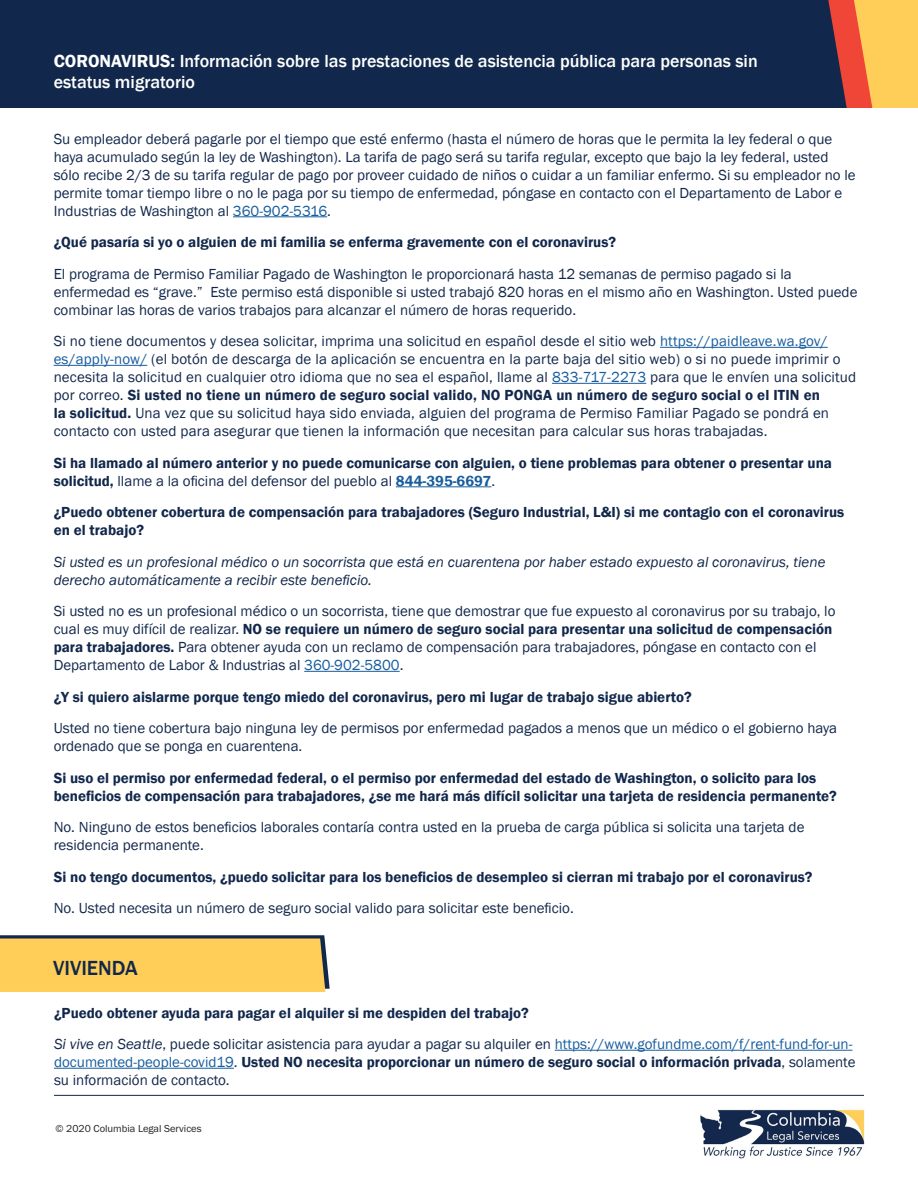
<style>
.page{position:relative;width:918px;height:1188px;background:#fff}
.page>*{position:absolute;margin:0;border:0;box-sizing:border-box;transform-origin:0 0}
.t1{font:500 21px "Franklin Gothic";color:#11274b}
.t2{font:500 18px/21.6px "Franklin Gothic";color:#fff}
.t3{font:15px/18px "Franklin Gothic";color:#11274b}
.t4{font:600 15px/18px "Franklin Gothic";color:#11274b}
.t5{font:italic 15px/18px "Franklin Gothic";color:#11274b}
.t6{font:10.5px "Franklin Gothic URW Boo";color:#231f20}
.s1{font-weight:600}
.s2{color:#175d9e}
.s3{font-weight:400}
.s4{font-style:italic}
</style>
<div class="page">
<img style="left:700px;top:1109px;width:165px;height:50px">
<hr style="left:54px;top:1095px;width:810px;height:1px;background:#11274b">
<div style="left:872px;top:0;width:46px;height:108px;background:#fece58"></div>
<svg style="left:847px;top:0;width:25px;height:108px;background:#f47642"></svg>
<div style="left:0;top:0;width:847px;height:108px;background:#11274b"></div>
<hr style="left:233px;top:216px;width:94px;height:1px;background:#175d9e">
<hr style="left:660px;top:347px;width:168px;height:1px;background:#175d9e">
<hr style="left:54px;top:365px;width:93px;height:1px;background:#175d9e">
<hr style="left:552px;top:383px;width:94px;height:1px;background:#175d9e">
<hr style="left:396px;top:486px;width:95px;height:1px;background:#175d9e">
<hr style="left:304px;top:671px;width:96px;height:1px;background:#175d9e">
<svg style="left:0;top:935px;width:330px;height:57px;background:#edc359"></svg>
<hr style="left:555px;top:1050px;width:297px;height:1px;background:#175d9e">
<hr style="left:54px;top:1068px;width:180px;height:1px;background:#175d9e">
<p class="t2" style="left:54px;top:50px;width:706px"><span class="s1">CORONAVIRUS:</span> Información sobre las prestaciones de asistencia pública para personas sin estatus migratorio</p>
<p class="t3" style="left:54px;top:130px;width:803px">Su empleador deberá pagarle por el tiempo que esté enfermo (hasta el número de horas que le permita la ley federal o que haya acumulado según la ley de Washington). La tarifa de pago será su tarifa regular, excepto que bajo la ley federal, usted sólo recibe 2/3 de su tarifa regular de pago por proveer cuidado de niños o cuidar a un familiar enfermo. Si su empleador no le permite tomar tiempo libre o no le paga por su tiempo de enfermedad, póngase en contacto con el Departamento de Labor e Industrias de Washington al <span class="s2">360-902-5316</span>.</p>
<p class="t4" style="left:54px;top:233px;width:564px">¿Qué pasaría si yo o alguien de mi familia se enferma gravemente con el coronavirus?</p>
<p class="t3" style="left:54px;top:265px;width:805px">El programa de Permiso Familiar Pagado de Washington le proporcionará hasta 12 semanas de permiso pagado si la enfermedad es “grave.” Este permiso está disponible si usted trabajó 820 horas en el mismo año en Washington. Usted puede combinar las horas de varios trabajos para alcanzar el número de horas requerido.</p>
<p class="t3" style="left:54px;top:333px;width:804px">Si no tiene documentos y desea solicitar, imprima una solicitud en español desde el sitio web <span class="s2">https://paidleave.wa.gov/ es/apply-now/</span> (el botón de descarga de la aplicación se encuentra en la parte baja del sitio web) o si no puede imprimir o necesita la solicitud en cualquier otro idioma que no sea el español, llame al <span class="s2">833-717-2273</span> para que le envíen una solicitud por correo. <span class="s1">Si usted no tiene un número de seguro social valido, NO PONGA un número de seguro social o el ITIN en<br>la solicitud.</span> Una vez que su solicitud haya sido enviada, alguien del programa de Permiso Familiar Pagado se pondrá en contacto con usted para asegurar que tienen la información que necesitan para calcular sus horas trabajadas.</p>
<p class="t4" style="left:54px;top:454px;width:780px">Si ha llamado al número anterior y no puede comunicarse con alguien, o tiene problemas para obtener o presentar una solicitud, <span class="s3">llame a la oficina del defensor del pueblo al</span> <span class="s2">844-395-6697</span><span class="s3">.</span></p>
<p class="t4" style="left:54px;top:503px;width:792px">¿Puedo obtener cobertura de compensación para trabajadores (Seguro Industrial, L&amp;I) si me contagio con el coronavirus en el trabajo?</p>
<p class="t5" style="left:54px;top:553px;width:773px">Si usted es un profesional médico o un socorrista que está en cuarentena por haber estado expuesto al coronavirus, tiene derecho automáticamente a recibir este beneficio.</p>
<p class="t3" style="left:54px;top:603px;width:783px">Si usted no es un profesional médico o un socorrista, tiene que demostrar que fue expuesto al coronavirus por su trabajo, lo cual es muy difícil de realizar. <span class="s1">NO se requiere un número de seguro social para presentar una solicitud de compensación para trabajadores.</span> Para obtener ayuda con un reclamo de compensación para trabajadores, póngase en contacto con el Departamento de Labor &amp; Industrias al <span class="s2">360-902-5800</span>.</p>
<p class="t4" style="left:54px;top:688px;width:640px">¿Y si quiero aislarme porque tengo miedo del coronavirus, pero mi lugar de trabajo sigue abierto?</p>
<p class="t3" style="left:54px;top:720px;width:785px">Usted no tiene cobertura bajo ninguna ley de permisos por enfermedad pagados a menos que un médico o el gobierno haya ordenado que se ponga en cuarentena.</p>
<p class="t4" style="left:54px;top:769px;width:785px">Si uso el permiso por enfermedad federal, o el permiso por enfermedad del estado de Washington, o solicito para los beneficios de compensación para trabajadores, ¿se me hará más difícil solicitar una tarjeta de residencia permanente?</p>
<p class="t3" style="left:54px;top:819px;width:752px">No. Ninguno de estos beneficios laborales contaría contra usted en la prueba de carga pública si solicita una tarjeta de residencia permanente.</p>
<p class="t4" style="left:54px;top:868px;width:760px">Si no tengo documentos, ¿puedo solicitar para los beneficios de desempleo si cierran mi trabajo por el coronavirus?</p>
<p class="t3" style="left:54px;top:900px;width:522px">No. Usted necesita un número de seguro social valido para solicitar este beneficio.</p>
<p class="t1" style="left:53px;top:955px;width:86px">VIVIENDA</p>
<p class="t4" style="left:54px;top:1004px;width:476px">¿Puedo obtener ayuda para pagar el alquiler si me despiden del trabajo?</p>
<p class="t3" style="left:54px;top:1035px;width:803px"><span class="s4">Si vive en Seattle</span>, puede solicitar asistencia para ayudar a pagar su alquiler en <span class="s2">https://www.gofundme.com/f/rent-fund-for-un&shy;documented-people-covid19</span>. <span class="s1">Usted NO necesita proporcionar un número de seguro social o información privada</span>, solamente su información de contacto.</p>
<p class="t6" style="left:56px;top:1122px;width:148px">© 2020 Columbia Legal Services</p>
</div>
